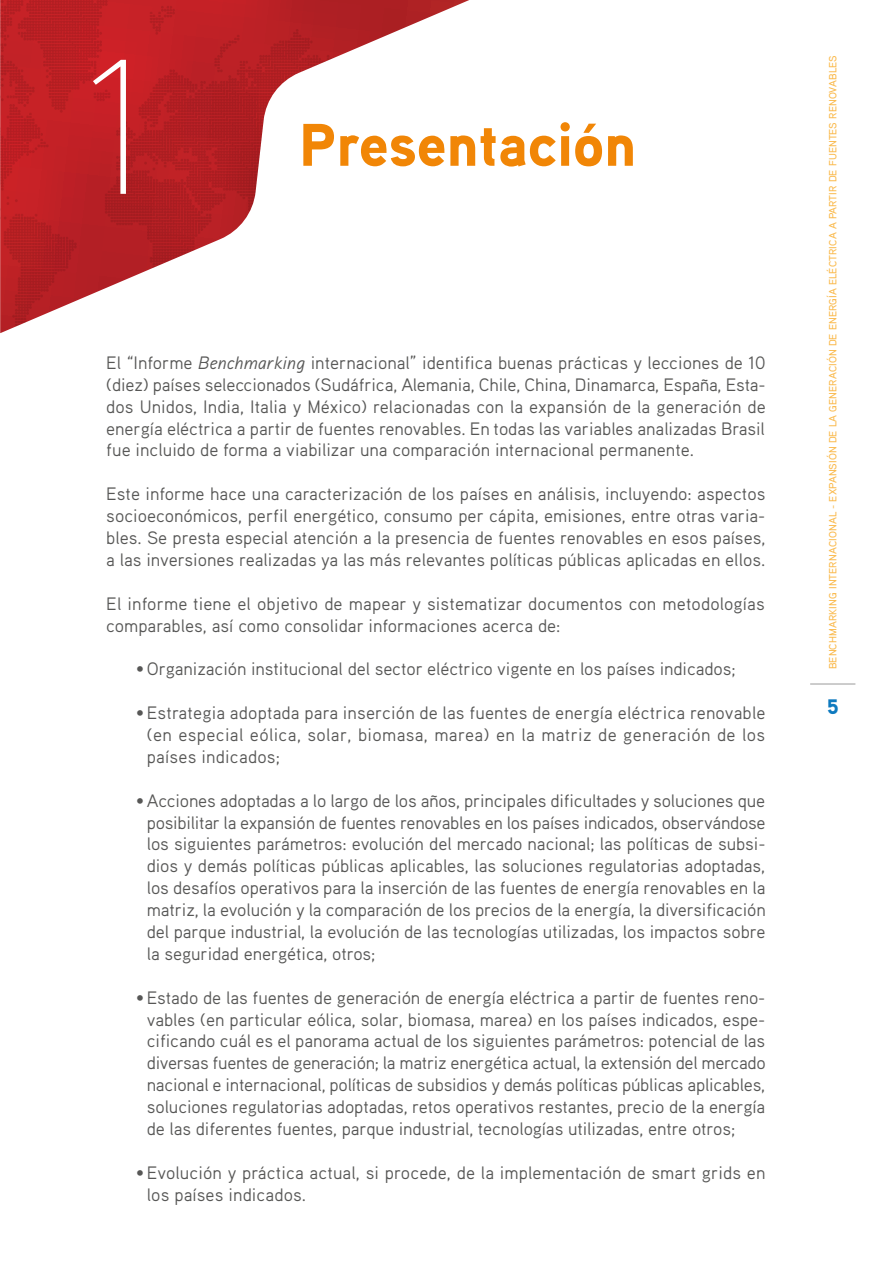
<style>
.page{position:relative;width:893px;height:1263px;background:#fff}
.page>*{position:absolute;margin:0;border:0;box-sizing:border-box;transform-origin:0 0}
.t1{font:100 192px "Aaux Pro";color:#fff}
.t2{font:900 60px "Aaux Pro";color:#f18606}
.t3{font:900 21px "Aaux Pro";color:#0e7abf}
.t4{font:18px/21.9px "Aaux Pro";color:#575756;text-align:justify}
.t5{font:500 10.5px "Aaux Pro";letter-spacing:.01em;color:#fab94b}
.s1{font-style:italic}
</style>
<div class="page">
<hr style="left:810px;top:683px;width:45px;height:2px;background:#bcbcbc">
<svg style="left:110px;top:0;width:359px;height:17px;background:#c13d41"></svg>
<svg style="left:0;top:0;width:110px;height:333px;background:#c02f34"></svg>
<svg style="left:105px;top:6px;width:326px;height:312px"></svg>
<h1 class="t1" style="left:83px;top:6px;width:69px">1</h1>
<h2 class="t2" style="left:299px;top:106px;width:338px">Presentación</h2>
<p class="t4" style="left:106px;top:351px;width:661px">El “Informe <span class="s1">Benchmarking</span> internacional” identifica buenas prácticas y lecciones de 10 (diez) países seleccionados (Sudáfrica, Alemania, Chile, China, Dinamarca, España, Esta&shy;dos Unidos, India, Italia y México) relacionadas con la expansión de la generación de energía eléctrica a partir de fuentes renovables. En todas las variables analizadas Brasil fue incluido de forma a viabilizar una comparación internacional permanente.</p>
<p class="t4" style="left:106px;top:482px;width:661px">Este informe hace una caracterización de los países en análisis, incluyendo: aspectos socioeconómicos, perfil energético, consumo per cápita, emisiones, entre otras varia&shy;bles. Se presta especial atención a la presencia de fuentes renovables en esos países, a las inversiones realizadas ya las más relevantes políticas públicas aplicadas en ellos.</p>
<p class="t4" style="left:106px;top:592px;width:660px">El informe tiene el objetivo de mapear y sistematizar documentos con metodologías comparables, así como consolidar informaciones acerca de:</p>
<p class="t4" style="left:136px;top:657px;width:601px">•Organización institucional del sector eléctrico vigente en los países indicados;</p>
<p class="t4" style="left:147px;top:701px;width:620px;text-indent:-10px">•Estrategia adoptada para inserción de las fuentes de energía eléctrica renovable (en especial eólica, solar, biomasa, marea) en la matriz de generación de los países indicados;</p>
<p class="t4" style="left:147px;top:789px;width:621px;text-indent:-10px">•Acciones adoptadas a lo largo de los años, principales dificultades y soluciones que posibilitar la expansión de fuentes renovables en los países indicados, observándose los siguientes parámetros: evolución del mercado nacional; las políticas de subsi&shy;dios y demás políticas públicas aplicables, las soluciones regulatorias adoptadas, los desafíos operativos para la inserción de las fuentes de energía renovables en la matriz, la evolución y la comparación de los precios de la energía, la diversificación del parque industrial, la evolución de las tecnologías utilizadas, los impactos sobre la seguridad energética, otros;</p>
<p class="t4" style="left:147px;top:986px;width:620px;text-indent:-10px">•Estado de las fuentes de generación de energía eléctrica a partir de fuentes reno&shy;vables (en particular eólica, solar, biomasa, marea) en los países indicados, espe&shy;cificando cuál es el panorama actual de los siguientes parámetros: potencial de las diversas fuentes de generación; la matriz energética actual, la extensión del mercado nacional e internacional, políticas de subsidios y demás políticas públicas aplicables, soluciones regulatorias adoptadas, retos operativos restantes, precio de la energía de las diferentes fuentes, parque industrial, tecnologías utilizadas, entre otros;</p>
<p class="t4" style="left:147px;top:1161px;width:620px;text-indent:-10px">•Evolución y práctica actual, si procede, de la implementación de smart grids en los países indicados.</p>
<p class="t5" style="left:826px;top:669px;width:615px;rotate:-90deg">BENCHMARKING INTERNACIONAL - EXPANSIÓN DE LA GENERACIÓN DE ENERGÍA ELÉCTRICA A PARTIR DE FUENTES RENOVABLES</p>
<p class="t3" style="left:827px;top:693px;width:13px">5</p>
</div>
